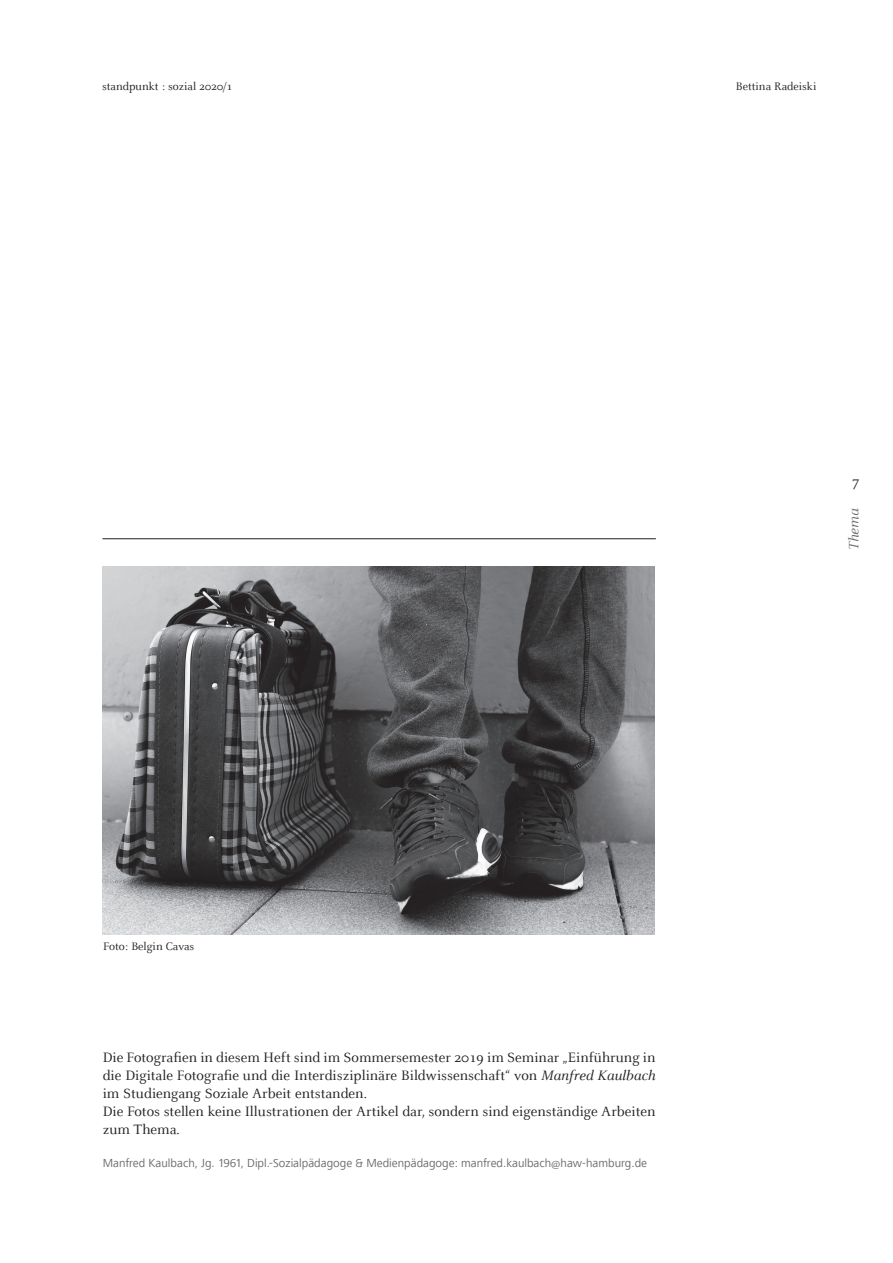
<style>
.page{position:relative;width:893px;height:1263px;background:#fff}
.page>*{position:absolute;margin:0;border:0;box-sizing:border-box;transform-origin:0 0}
.t1{font:15px/18px "Celeste";color:#231f20}
.t2{font:italic 15px "Celeste";color:#6c6d70}
.t3{font:12px "HAW Frutiger Next";color:#6c6d70}
.t4{font:12px "Celeste";color:#231f20}
.s1{font-style:italic}
</style>
<div class="page">
<hr style="left:102px;top:538px;width:554px;height:1px;background:#231f20">
<img style="left:102px;top:566px;width:552px;height:368px">
<p class="t4" style="left:102px;top:79px;width:132px">standpunkt : sozial 2020/1</p>
<p class="t4" style="left:736px;top:79px;width:82px">Bettina Radeiski</p>
<p class="t4" style="left:103px;top:939px;width:93px">Foto: Belgin Cavas</p>
<p class="t1" style="left:103px;top:1048px;width:554px">Die Fotografien in diesem Heft sind im Sommersemester 2019 im Seminar „Einführung in die Digitale Fotografie und die Interdisziplinäre Bildwissenschaft“ von <span class="s1">Manfred Kaulbach </span>im Studiengang Soziale Arbeit entstanden.<br>Die Fotos stellen keine Illustrationen der Artikel dar, sondern sind eigenständige Arbeiten zum Thema.</p>
<p class="t3" style="left:103px;top:1156px;width:546px">Manfred Kaulbach, Jg. 1961, Dipl.-Sozialpädagoge &amp; Medienpädagoge: manfred.kaulbach@haw-hamburg.de</p>
<p class="t2" style="left:845px;top:550px;width:43px;rotate:-90deg">Thema</p>
</div>
